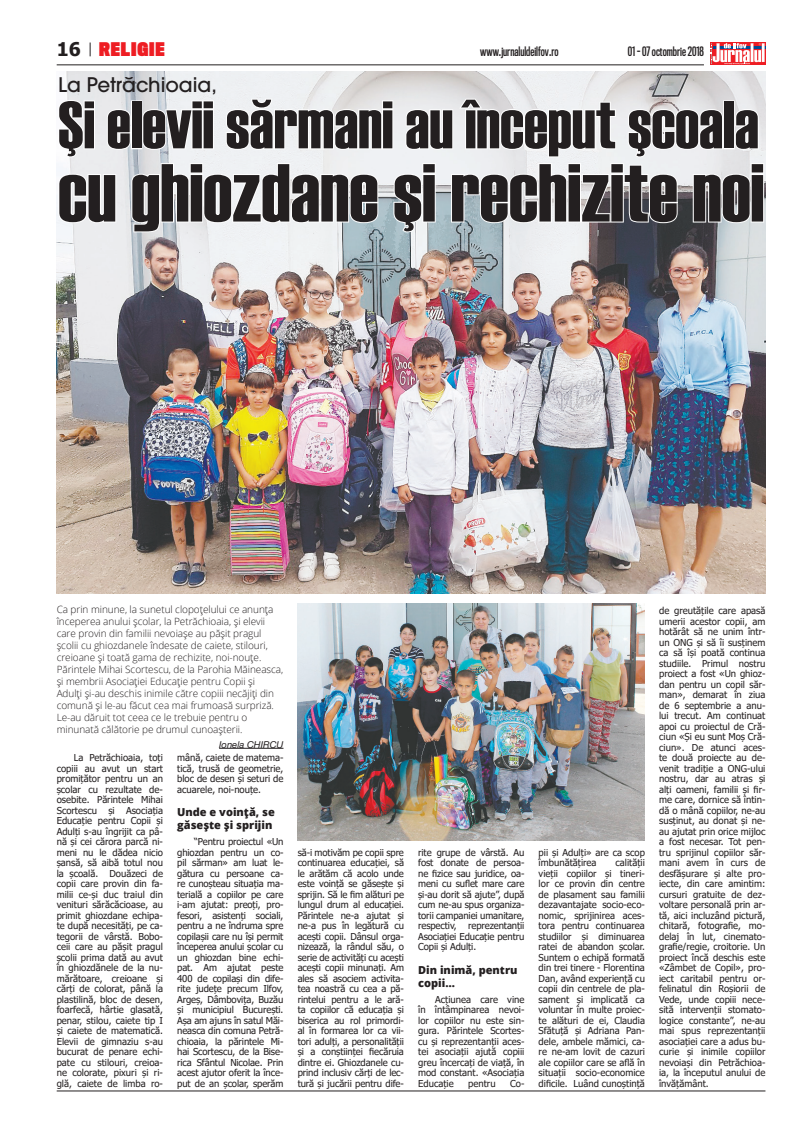
<style>
.page{position:relative;width:808px;height:1134px;background:#fff}
.page>*{position:absolute;margin:0;border:0;box-sizing:border-box;transform-origin:0 0}
.t1{font:82px "Haettenschweiler";color:#231f20}
.t2{font:67px "Haettenschweiler";color:#231f20}
.t3{font:500 20px "ITC Avant Garde Pro";color:#231f20}
.t4{font:700 18.8px "Tahoma";color:#231f20}
.t5{font:900 17.3px "Titling Gothic FB Comp";letter-spacing:.05em;color:#ee1d23}
.t6{font:600 12px "Titling Gothic FB Comp";color:#231f20}
.t7{font:800 11px/13px "Open Sans";color:#231f20}
.t8{font:300 10px/12px "Open Sans";letter-spacing:-.005em;color:#231f20}
.t9{font:9.5px/10.5px "Tahoma";color:#231f20;text-align:justify}
.t10{font:italic 9.5px "Helvetica Neue";color:#231f20}
</style>
<div class="page">
<div style="left:710px;top:43px;width:55px;height:22px;background:#ee1d23"></div>
<svg style="left:710px;top:43px;width:55px;height:21px"></svg>
<hr style="left:57px;top:64px;width:647px;height:1px;background:#231f20">
<hr style="left:57px;top:1090px;width:708px;height:1px;background:#231f20">
<svg style="left:90px;top:43px;width:1px;height:13px"></svg>
<img style="left:57px;top:72px;width:708px;height:522px">
<svg style="left:57px;top:97px;width:708px;height:136px"></svg>
<img style="left:298px;top:604px;width:347px;height:236px">
<hr style="left:219px;top:748px;width:64px;height:1px;background:#231f20">
<h3 class="t4" style="left:57px;top:36px;width:26px">16</h3>
<p class="t6" style="left:480px;top:45px;width:80px">www.jurnaluldeilfov.ro</p>
<p class="t6" style="left:628px;top:45px;width:78px">01 - 07 octombrie 2018</p>
<h3 class="t5" style="left:99px;top:38px;width:67px">RELIGIE</h3>
<h3 class="t3" style="left:58px;top:72px;width:160px">La Petrăchioaia,</h3>
<h2 class="t2" style="left:58px;top:79px;width:702px">Şi elevii sărmani au început şcoala</h2>
<h1 class="t1" style="left:58px;top:137px;width:708px">cu ghiozdane şi rechizite noi</h1>
<p class="t8" style="left:57px;top:603px;width:228px">Ca prin minune, la sunetul clopoțelului ce anunța începerea anului școlar, la Petrăchioaia, și elevii care provin din familii nevoiașe au pășit pragul școlii cu ghiozdanele îndesate de caiete, stilouri, creioane și toată gama de rechizite, noi-nouțe.<br>Părintele Mihai Scortescu, de la Parohia Măineasca, și membrii Asociației Educație pentru Copii și<br>Adulți și-au deschis inimile către copiii necăjiți din comună și le-au făcut cea mai frumoasă surpriză.<br>Le-au dăruit tot ceea ce le trebuie pentru o minunată călătorie pe drumul cunoașterii.</p>
<p class="t10" style="left:219px;top:737px;width:66px">Ionela Chircu</p>
<p class="t9" style="left:57px;top:753px;width:108px;text-indent:17px">La Petrăchioaia, toți copiii au avut un start promițător pentru un an școlar cu rezultate de&shy;osebite. Părintele Mihai Scortescu și Asociația Educație pentru Copii și Adulți s-au îngrijit ca pâ&shy;nă și cei cărora parcă ni&shy;meni nu le dădea nicio șansă, să aibă totul nou la școală. Douăzeci de copii care provin din fa&shy;milii ce-și duc traiul din venituri sărăcăcioase, au primit ghiozdane echipa&shy;te după necesități, pe ca&shy;tegorii de vârstă. Bobo&shy;ceii care au pășit pragul școlii prima dată au avut în ghiozdănele de la nu&shy;mărătoare, creioane și cărți de colorat, până la plastilină, bloc de desen, foarfecă, hârtie glasată, penar, stilou, caiete tip I și caiete de matematică.<br>Elevii de gimnaziu s-au bucurat de penare echi&shy;pate cu stilouri, creioa&shy;ne colorate, pixuri și ri&shy;glă, caiete de limba ro-</p>
<p class="t9" style="left:177px;top:753px;width:108px">mână, caiete de matema&shy;tică, trusă de geometrie, bloc de desen și seturi de acuarele, noi-nouțe.</p>
<p class="t7" style="left:177px;top:805px;width:99px">Unde e voință, se găsește și sprijin</p>
<p class="t9" style="left:177px;top:837px;width:108px;text-indent:17px">“Pentru proiectul «Un ghiozdan pentru un co&shy;pil sărman» am luat le&shy;gătura cu persoane ca&shy;re cunoșteau situația ma&shy;terială a copiilor pe care i-am ajutat: preoți, pro&shy;fesori, asistenți sociali, pentru a ne îndruma spre copilașii care nu își permit începerea anului școlar cu un ghiozdan bine echi&shy;pat. Am ajutat peste 400 de copilași din dife&shy;rite județe precum Ilfov, Argeș, Dâmbovița, Buzău și municipiul București.<br>Așa am ajuns în satul Măi&shy;neasca din comuna Petră&shy;chioaia, la părintele Mi&shy;hai Scortescu, de la Bise&shy;rica Sfântul Nicolae. Prin acest ajutor oferit la înce&shy;put de an școlar, sperăm</p>
<p class="t9" style="left:298px;top:848px;width:108px">să-i motivăm pe copii spre continuarea educației, să le arătăm că acolo unde este voință se găsește și sprijin. Să le fim alături pe lungul drum al educației.<br>Părintele ne-a ajutat și ne-a pus în legătură cu acești copii. Dânsul orga&shy;nizează, la rândul său, o serie de activități cu acești acești copii minunați. Am ales să asociem activita&shy;tea noastră cu cea a pă&shy;rintelui pentru a le ară&shy;ta copiilor că educația și biserica au rol primordi&shy;al în formarea lor ca vii&shy;tori adulți, a personalității și a conștiinței fiecăruia dintre ei. Ghiozdanele cu&shy;prind inclusiv cărți de lec&shy;tură și jucării pentru dife-</p>
<p class="t9" style="left:418px;top:848px;width:108px">rite grupe de vârstă. Au fost donate de persoa&shy;ne fizice sau juridice, oa&shy;meni cu suflet mare care și-au dorit să ajute”, după cum ne-au spus organiza&shy;torii campaniei umanitare, respectiv, reprezentanții Asociației Educație pentru Copii și Adulți.</p>
<p class="t7" style="left:418px;top:963px;width:101px">Din inimă, pentru copii…</p>
<p class="t9" style="left:418px;top:995px;width:108px;text-indent:17px">Acțiunea care vine în întâmpinarea nevoi&shy;lor copiilor nu este sin&shy;gura. Părintele Scortes&shy;cu și reprezentanții aces&shy;tei asociații ajută copiii greu încercați de viață, în mod constant. «Asociația Educație</p>
<p class="t9" style="left:468px;top:1079px;width:29px">pentru</p>
<p class="t9" style="left:510px;top:1079px;width:16px">Co-</p>
<p class="t9" style="left:539px;top:848px;width:108px">pii și Adulți» are ca scop îmbunătățirea</p>
<p class="t9" style="left:539px;top:858px;width:108px;text-indent:77px">calității vieții copiilor și tineri&shy;lor ce provin din centre de plasament sau familii dezavantajate socio-eco&shy;nomic, sprijinirea aces&shy;tora pentru continuarea studiilor și diminuarea ratei de abandon școlar.<br>Suntem o echipă formată din trei tinere - Florentina Dan, având experiență cu copii din centrele de pla&shy;sament și implicată ca voluntar în multe proiec&shy;te alături de ei, Claudia Sfătuță și Adriana Pan&shy;dele, ambele mămici, ca&shy;re ne-am lovit de cazuri ale copiilor care se află în situații socio-economice dificile. Luând cunoștință</p>
<p class="t9" style="left:659px;top:606px;width:108px">de greutățile care apasă umerii acestor copii, am hotărât să ne unim într&shy;un ONG și să îi susținem ca să își poată continua studiile. Primul nostru proiect a fost «Un ghioz&shy;dan pentru un copil săr&shy;man», demarat în ziua de 6 septembrie a anu&shy;lui trecut. Am continuat apoi cu proiectul de Cră&shy;ciun «Și eu sunt Moș Cră&shy;ciun». De atunci aces&shy;te două proiecte au de&shy;venit tradiție a ONG-ului nostru, dar au atras și alți oameni, familii și fir&shy;me care, dornice să întin&shy;dă o mână copiilor, ne-au susținut, au donat și ne&shy;au ajutat prin orice mijloc a fost necesar. Tot pen&shy;tru sprijinul copiilor săr&shy;mani avem în curs de desfășurare și alte pro&shy;iecte, din care amintim: cursuri gratuite de dez&shy;voltare personală prin ar&shy;tă, aici incluzând pictură, chitară, fotografie, mo&shy;delaj în lut, cinemato&shy;grafie/regie, croitorie. Un proiect încă deschis este «Zâmbet de Copil», pro&shy;iect caritabil pentru or&shy;felinatul din Roșiorii de Vede, unde copiii nece&shy;sită intervenții stomato&shy;logice constante”, ne-au mai spus reprezentanții asociației care a adus bu&shy;curie și inimile copiilor nevoiași din Petrăchioa&shy;ia, la începutul anului de învățământ.</p>
</div>
